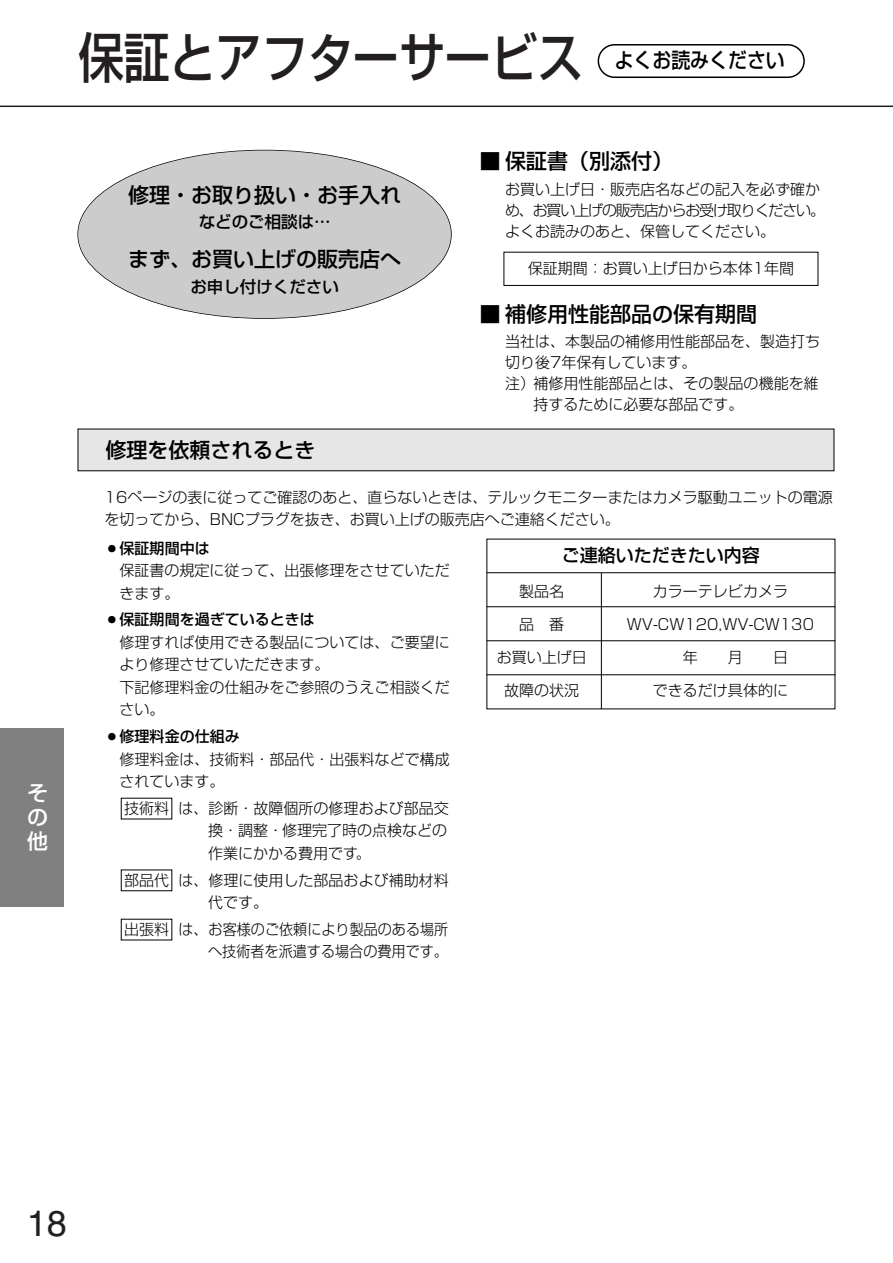
<style>
.page{position:relative;width:893px;height:1263px;background:#fff}
.page>*{position:absolute;margin:0;border:0;box-sizing:border-box;transform-origin:0 0}
.t1{font:500 54px "Shin Go";color:#231f20;scale:.85 1}
.t2{font:36px "Helvetica";color:#231f20}
.t3{font:500 21px "Shin Go";color:#000}
.t4{font:500 21px "Shin Go";color:#000;scale:.9 1}
.t5{font:500 21px/24px "Shin Go";color:#fff;text-align:justify}
.t6{font:500 18px "Shin Go";color:#000}
.t7{font:500 16.5px "Shin Go";color:#000}
.t8{font:300 15px/22.5px "Shin Go";color:#000}
.s1{font-weight:500}
</style>
<div class="page">
<hr style="left:0;top:106px;width:892px;height:1px;background:#231f20">
<div style="left:0;top:728px;width:64px;height:178px;background:#808080"></div>
<div style="left:78px;top:151px;width:373px;height:167px;background:#ccc;border-radius:50%"></div>
<div style="left:503px;top:252px;width:315px;height:34px;border:1px solid #000"></div>
<div style="left:78px;top:429px;width:755px;height:41px;background:#e6e6e6"></div>
<hr style="left:486px;top:572px;width:349px;height:1px;background:#000">
<hr style="left:486px;top:606px;width:349px;height:1px;background:#000">
<hr style="left:486px;top:640px;width:349px;height:1px;background:#000">
<hr style="left:486px;top:674px;width:349px;height:1px;background:#000">
<hr style="left:601px;top:573px;width:1px;height:136px;background:#000">
<svg style="left:597px;top:44px;width:207px;height:34px"></svg>
<h3 class="t5" style="left:27px;top:783px;width:22px">その他</h3>
<h1 class="t1" style="left:78px;top:38px;width:595px">保証とアフターサービス</h1>
<h3 class="t4" style="left:614px;top:52px;width:191px">よくお読みください</h3>
<h3 class="t3" style="left:128px;top:187px;width:274px">修理・お取り扱い・お手入れ</h3>
<p class="t7" style="left:199px;top:216px;width:133px">などのご相談は…</p>
<h3 class="t3" style="left:128px;top:252px;width:274px">まず、お買い上げの販売店へ</h3>
<p class="t7" style="left:190px;top:280px;width:150px">お申し付けください</p>
<h3 class="t3" style="left:105px;top:442px;width:211px">修理を依頼されるとき</h3>
<h3 class="t3" style="left:479px;top:154px;width:195px">■ 保証書（別添付）</h3>
<p class="t8" style="left:505px;top:181px;width:321px;line-height:21px">お買い上げ日・販売店名などの記入を必ず確かめ、お買い上げの販売店からお受け取りください。よくお読みのあと、保管してください。</p>
<p class="t8" style="left:527px;top:259px;width:268px">保証期間：お買い上げ日から本体1年間</p>
<h3 class="t3" style="left:479px;top:306px;width:279px">■ 補修用性能部品の保有期間</h3>
<p class="t8" style="left:505px;top:333px;width:316px">当社は、本製品の補修用性能部品を、製造打ち</p>
<p class="t8" style="left:505px;top:354px;width:193px">切り後7年保有しています。</p>
<p class="t8" style="left:505px;top:375px;width:315px">注）補修用性能部品とは、その製品の機能を維</p>
<p class="t8" style="left:533px;top:396px;width:211px">持するために必要な部品です。</p>
<p class="t8" style="left:105px;top:488px;width:729px">16ページの表に従ってご確認のあと、直らないときは、テルックモニターまたはカメラ駆動ユニットの電源を切ってから、BNCプラグを抜き、お買い上げの販売店へご連絡ください。</p>
<p class="t8" style="left:119px;top:539px;width:331px;text-indent:-15px">○<span class="s1">保証期間中は<br></span>保証書の規定に従って、出張修理をさせていただきます。</p>
<p class="t8" style="left:119px;top:611px;width:331px;text-indent:-15px">○<span class="s1">保証期間を過ぎているときは<br></span>修理すれば使用できる製品については、ご要望により修理させていただきます。<br>下記修理料金の仕組みをご参照のうえご相談ください。</p>
<p class="t8" style="left:119px;top:727px;width:331px;text-indent:-15px">○<span class="s1">修理料金の仕組み<br></span>修理料金は、技術料・部品代・出張料などで構成されています。</p>
<p class="t8" style="left:208px;top:799px;width:242px;text-align:justify;text-indent:-30px">は、診断・故障個所の修理および部品交換・調整・修理完了時の点検などの作業にかかる費用です。</p>
<p class="t8" style="left:208px;top:871px;width:242px;text-indent:-30px">は、修理に使用した部品および補助材料代です。</p>
<p class="t8" style="left:178px;top:920px;width:271px;text-align:right">は、お客様のご依頼により製品のある場所へ技術者を派遣する場合の費用です。</p>
<p class="t8" style="left:124px;top:799px;width:46px">技術料</p>
<p class="t8" style="left:124px;top:871px;width:46px">部品代</p>
<p class="t8" style="left:124px;top:920px;width:46px">出張料</p>
<p class="t6" style="left:562px;top:549px;width:199px">ご連絡いただきたい内容</p>
<p class="t8" style="left:519px;top:582px;width:46px">製品名</p>
<p class="t8" style="left:519px;top:615px;width:46px">品　番</p>
<p class="t8" style="left:497px;top:648px;width:91px">お買い上げ日</p>
<p class="t8" style="left:504px;top:681px;width:76px">故障の状況</p>
<p class="t8" style="left:653px;top:582px;width:137px">カラーテレビカメラ</p>
<p class="t8" style="left:627px;top:615px;width:189px">WV-CW120,WV-CW130</p>
<p class="t8" style="left:653px;top:681px;width:137px">できるだけ具体的に</p>
<h2 class="t2" style="left:27px;top:1211px;width:42px">18</h2>
</div>
